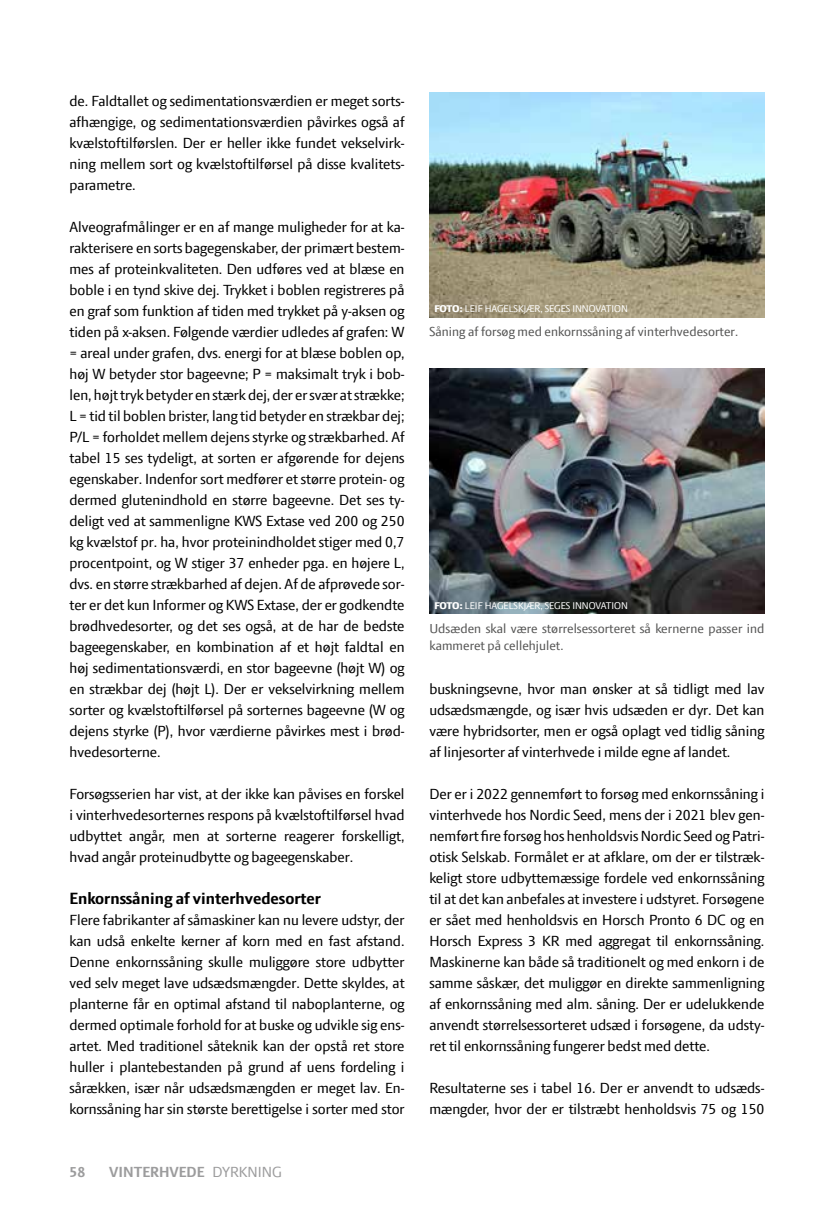
<style>
.page{position:relative;width:824px;height:1216px;background:#fff}
.page>*{position:absolute;margin:0;border:0;box-sizing:border-box;transform-origin:0 0}
.t1{font:700 17.5px "LF Press Sans";color:#000}
.t2{font:15.75px/21px "LF Press Sans";color:#000;text-align:justify}
.t3{font:700 15.75px "LF Press Sans";color:#9c9c9d}
.t4{font:14px/17.5px "LF Press Sans";letter-spacing:.005em;color:#565655}
.t5{font:10.5px "LF Press Sans";letter-spacing:.005em;color:#fff}
.s1{font-weight:400}
.s2{font-weight:800}
</style>
<div class="page">
<img style="left:429px;top:93px;width:335px;height:224px">
<img style="left:429px;top:368px;width:335px;height:245px">
<p class="t2" style="left:69px;top:90px;width:336px">de. Faldtallet og sedimentationsværdien er meget sorts&shy;afhængige, og sedimentationsværdien påvirkes også af kvælstoftilførslen. Der er heller ikke fundet vekselvirk&shy;ning mellem sort og kvælstoftilførsel på disse kvalitets&shy;parametre.</p>
<p class="t2" style="left:69px;top:216px;width:336px">Alveografmålinger er en af mange muligheder for at ka&shy;rakterisere en sorts bagegenskaber, der primært bestem&shy;mes af proteinkvaliteten. Den udføres ved at blæse en boble i en tynd skive dej. Trykket i boblen registreres på en graf som funktion af tiden med trykket på y-aksen og tiden på x-aksen. Følgende værdier udledes af grafen: W = areal under grafen, dvs. energi for at blæse boblen op, høj W betyder stor bageevne; P = maksimalt tryk i bob&shy;len, højt tryk betyder en stærk dej, der er svær at strække; L = tid til boblen brister, lang tid betyder en strækbar dej; P/L = forholdet mellem dejens styrke og strækbarhed. Af tabel 15 ses tydeligt, at sorten er afgørende for dejens egenskaber. Indenfor sort medfører et større protein- og dermed glutenindhold en større bageevne. Det ses ty&shy;deligt ved at sammenligne KWS Extase ved 200 og 250 kg kvælstof pr. ha, hvor proteinindholdet stiger med 0,7 procentpoint, og W stiger 37 enheder pga. en højere L, dvs. en større strækbarhed af dejen. Af de afprøvede sor&shy;ter er det kun Informer og KWS Extase, der er godkendte brødhvedesorter, og det ses også, at de har de bedste bageegenskaber, en kombination af et højt faldtal en høj sedimentationsværdi, en stor bageevne (højt W) og en strækbar dej (højt L). Der er vekselvirkning mellem sorter og kvælstoftilførsel på sorternes bageevne (W og dejens styrke (P), hvor værdierne påvirkes mest i brød&shy;hvedesorterne.</p>
<p class="t2" style="left:69px;top:782px;width:336px">Forsøgsserien har vist, at der ikke kan påvises en forskel i vinterhvedesorternes respons på kvælstoftilførsel hvad udbyttet angår, men at sorterne reagerer forskelligt, hvad angår proteinudbytte og bageegenskaber.</p>
<p class="t1" style="left:69px;top:888px;width:253px">Enkornssåning af vinterhvedesorter</p>
<p class="t2" style="left:69px;top:909px;width:336px">Flere fabrikanter af såmaskiner kan nu levere udstyr, der kan udså enkelte kerner af korn med en fast afstand.<br>Denne enkornssåning skulle muliggøre store udbytter ved selv meget lave udsædsmængder. Dette skyldes, at planterne får en optimal afstand til naboplanterne, og dermed optimale forhold for at buske og udvikle sig ens&shy;artet. Med traditionel såteknik kan der opstå ret store huller i plantebestanden på grund af uens fordeling i sårækken, især når udsædsmængden er meget lav. En&shy;kornssåning har sin største berettigelse i sorter med stor</p>
<p class="t3" style="left:69px;top:1162px;width:17px">58</p>
<p class="t3" style="left:109px;top:1162px;width:123px">VINTERHVEDE <span class="s1">Dyrkning</span></p>
<p class="t5" style="left:434px;top:302px;width:195px"><span class="s2">FOTO:</span> LEIF HAGELSKJÆR, SEGES INNOVATION</p>
<p class="t4" style="left:429px;top:323px;width:310px">Såning af forsøg med enkornssåning af vinterhvedesorter.</p>
<p class="t5" style="left:434px;top:599px;width:195px"><span class="s2">FOTO:</span> LEIF HAGELSKJÆR, SEGES INNOVATION</p>
<p class="t4" style="left:429px;top:619px;width:336px">Udsæden skal være størrelsessorteret så kernerne passer ind kammeret på cellehjulet.</p>
<p class="t2" style="left:429px;top:678px;width:336px">buskningsevne, hvor man ønsker at så tidligt med lav udsædsmængde, og især hvis udsæden er dyr. Det kan være hybridsorter, men er også oplagt ved tidlig såning af linjesorter af vinterhvede i milde egne af landet.</p>
<p class="t2" style="left:429px;top:783px;width:336px">Der er i 2022 gennemført to forsøg med enkornssåning i vinterhvede hos Nordic Seed, mens der i 2021 blev gen&shy;nemført fire forsøg hos henholdsvis Nordic Seed og Patri&shy;otisk Selskab. Formålet er at afklare, om der er tilstræk&shy;keligt store udbyttemæssige fordele ved enkornssåning til at det kan anbefales at investere i udstyret. Forsøgene er sået med henholdsvis en Horsch Pronto 6 DC og en Horsch Express 3 KR med aggregat til enkornssåning.<br>Maskinerne kan både så traditionelt og med enkorn i de samme såskær, det muliggør en direkte sammenligning af enkornssåning med alm. såning. Der er udelukkende anvendt størrelsessorteret udsæd i forsøgene, da udsty&shy;ret til enkornssåning fungerer bedst med dette.</p>
<p class="t2" style="left:429px;top:1077px;width:336px">Resultaterne ses i tabel 16. Der er anvendt to udsæds&shy;mængder, hvor der er tilstræbt henholdsvis 75 og 150</p>
</div>
